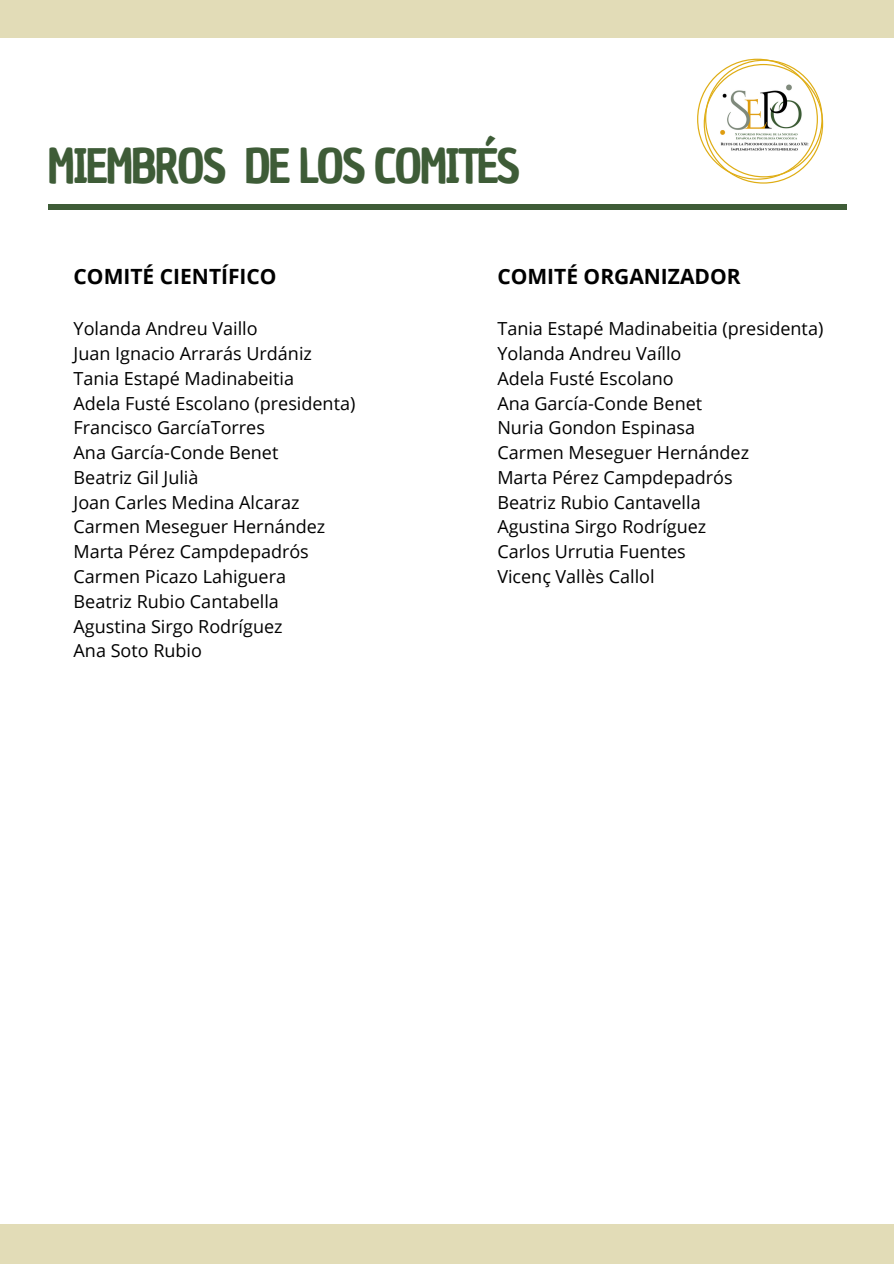
<style>
.page{position:relative;width:894px;height:1264px;background:#fff}
.page>*{position:absolute;margin:0;border:0;box-sizing:border-box;transform-origin:0 0}
.t1{font:46.35px "Chau Philomene One";letter-spacing:-.05em;color:#3e5c37}
.t2{font:700 21px "Open Sans";color:#000}
.t3{font:18px/24.8px "Open Sans";color:#000}
</style>
<div class="page">
<div style="left:48px;top:204px;width:798px;height:5px;background:#3e5c37"></div>
<div style="left:0;top:1224px;width:893px;height:39px;background:#e2dcb7"></div>
<div style="left:0;top:0;width:893px;height:38px;background:#e2dcb7"></div>
<svg style="left:697px;top:59px;width:125px;height:125px"></svg>
<h1 class="t1" style="left:48px;top:135px;width:474px">MIEMBROS DE LOS COMITÉS</h1>
<p class="t2" style="left:74px;top:261px;width:204px">COMITÉ CIENTÍFICO</p>
<p class="t3" style="left:74px;top:316px;width:283px">Yolanda Andreu Vaillo<br>Juan Ignacio Arrarás Urdániz<br>Tania Estapé Madinabeitia<br>Adela Fusté Escolano (presidenta)<br>Francisco GarcíaTorres<br>Ana García-Conde Benet<br>Beatriz Gil Julià<br>Joan Carles Medina Alcaraz<br>Carmen Meseguer Hernández<br>Marta Pérez Campdepadrós<br>Carmen Picazo Lahiguera<br>Beatriz Rubio Cantabella<br>Agustina Sirgo Rodríguez<br>Ana Soto Rubio</p>
<p class="t2" style="left:497px;top:261px;width:245px">COMITÉ ORGANIZADOR</p>
<p class="t3" style="left:497px;top:316px;width:327px">Tania Estapé Madinabeitia (presidenta)<br>Yolanda Andreu Vaíllo<br>Adela Fusté Escolano<br>Ana García-Conde Benet<br>Nuria Gondon Espinasa<br>Carmen Meseguer Hernández<br>Marta Pérez Campdepadrós<br>Beatriz Rubio Cantavella<br>Agustina Sirgo Rodríguez<br>Carlos Urrutia Fuentes<br>Vicenç Vallès Callol</p>
</div>
